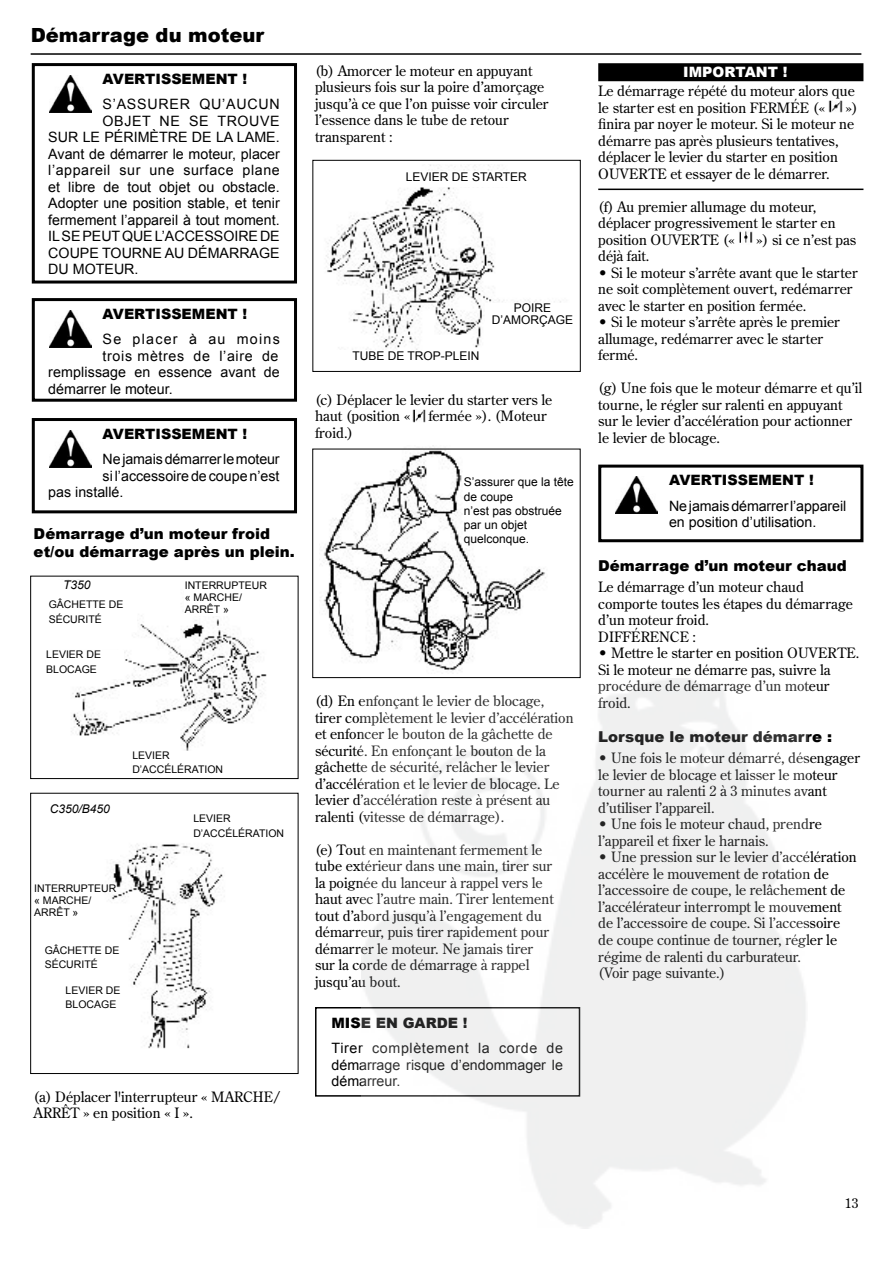
<style>
.page{position:relative;width:893px;height:1263px;background:#fff}
.page>*{position:absolute;margin:0;border:0;box-sizing:border-box;transform-origin:0 0}
.t1{font:900 19.5px "Arial";color:#000}
.t2{font:900 15px/18px "Arial";color:#000}
.t3{font:14.25px/16.5px "Century Old Style Std";color:#000}
.t4{font:14.25px/16.5px "Arial";color:#000;text-align:justify}
.t5{font:900 14.25px "Arial";color:#000}
.t6{font:14.25px "Arial";letter-spacing:.04em;color:#000}
.t7{font:14.25px "Arial";letter-spacing:.045em;color:#000}
.t8{font:14.25px "Arial";letter-spacing:.05em;color:#000}
.t9{font:14.25px "Arial";letter-spacing:.085em;color:#000}
.t10{font:900 14.25px "Arial";color:#fff}
.t11{font:13.5px "Century Old Style Std";color:#000}
.t12{font:12px/14.2px "Arial";color:#000}
.t13{font:italic 12px "Arial";color:#000}
.t14{font:10.5px/14.2px "Arial";color:#000}
</style>
<div class="page">
<div style="left:32px;top:63px;width:265px;height:221px;border:3px solid #000"></div>
<img style="left:49px;top:75px;width:42px;height:37px">
<hr style="left:31px;top:53px;width:830px;height:2px;background:#000">
<div style="left:32px;top:298px;width:265px;height:104px;border:3px solid #000"></div>
<img style="left:49px;top:310px;width:42px;height:37px">
<div style="left:32px;top:418px;width:265px;height:95px;border:3px solid #000"></div>
<img style="left:49px;top:430px;width:42px;height:37px">
<img style="left:71px;top:615px;width:196px;height:136px">
<img style="left:112px;top:844px;width:111px;height:205px">
<img style="left:326px;top:165px;width:235px;height:185px">
<svg style="left:412px;top:410px;width:13px;height:12px"></svg>
<img style="left:319px;top:445px;width:254px;height:226px">
<div style="left:315px;top:1007px;width:265px;height:90px;border:2px solid #000"></div>
<div style="left:598px;top:63px;width:265px;height:18px;background:#000"></div>
<svg style="left:829px;top:100px;width:13px;height:13px"></svg>
<img style="left:739px;top:231px;width:14px;height:12px">
<div style="left:598px;top:465px;width:265px;height:77px;border:3px solid #000"></div>
<img style="left:616px;top:477px;width:42px;height:37px">
<hr style="left:598px;top:189px;width:265px;height:1px;background:#000">
<div style="left:405px;top:172px;width:122px;height:15px;background:#fff"></div>
<div style="left:485px;top:303px;width:95px;height:52px;background:#fff"></div>
<div style="left:30px;top:576px;width:268px;height:203px;border:1px solid #000"></div>
<div style="left:30px;top:793px;width:268px;height:281px;border:1px solid #000"></div>
<div style="left:312px;top:160px;width:269px;height:212px;border:1px solid #000"></div>
<div style="left:40px;top:804px;width:80px;height:55px;background:#fff"></div>
<div style="left:185px;top:581px;width:90px;height:35px;background:#fff"></div>
<div style="left:49px;top:601px;width:87px;height:30px;background:#fff"></div>
<div style="left:46px;top:651px;width:78px;height:28px;background:#fff"></div>
<h1 class="t1" style="left:31px;top:25px;width:235px">Démarrage du moteur</h1>
<p class="t5" style="left:103px;top:71px;width:146px">AVERTISSEMENT !</p>
<p class="t8" style="left:103px;top:96px;width:179px">S’ASSURER QU’AUCUN</p>
<p class="t6" style="left:103px;top:113px;width:179px">OBJET NE SE TROUVE</p>
<p class="t4" style="left:48px;top:129px;width:233px">SUR LE PÉRIMÈTRE DE LA LAME.</p>
<p class="t4" style="left:48px;top:145px;width:233px">Avant de démarrer le moteur, placer</p>
<p class="t6" style="left:48px;top:162px;width:233px">l’appareil sur une surface plane</p>
<p class="t4" style="left:48px;top:178px;width:233px">et libre de tout objet ou obstacle.</p>
<p class="t4" style="left:48px;top:195px;width:233px">Adopter une position stable, et tenir</p>
<p class="t4" style="left:48px;top:211px;width:233px">fermement l’appareil à tout moment.</p>
<p class="t4" style="left:48px;top:228px;width:233px">IL SE PEUT QUE L’ACCESSOIRE DE</p>
<p class="t4" style="left:48px;top:244px;width:233px">COUPE TOURNE AU DÉMARRAGE</p>
<p class="t4" style="left:48px;top:261px;width:92px">DU MOTEUR.</p>
<p class="t5" style="left:103px;top:306px;width:146px">AVERTISSEMENT !</p>
<p class="t9" style="left:103px;top:331px;width:179px">Se placer à au moins</p>
<p class="t7" style="left:103px;top:348px;width:177px">trois mètres de l’aire de</p>
<p class="t4" style="left:48px;top:364px;width:233px">remplissage en essence avant de</p>
<p class="t4" style="left:48px;top:380px;width:126px">démarrer le moteur.</p>
<p class="t5" style="left:103px;top:425px;width:146px">AVERTISSEMENT !</p>
<p class="t4" style="left:103px;top:451px;width:179px">Ne jamais démarrer le moteur</p>
<p class="t4" style="left:103px;top:467px;width:178px">si l’accessoire de coupe n’est</p>
<p class="t4" style="left:48px;top:484px;width:77px">pas installé.</p>
<p class="t2" style="left:34px;top:525px;width:263px">Démarrage d’un moteur froid et/ou démarrage après un plein.</p>
<p class="t13" style="left:63px;top:578px;width:29px">T350</p>
<p class="t14" style="left:49px;top:598px;width:76px">GÂCHETTE DE<br>SÉCURITÉ</p>
<p class="t14" style="left:46px;top:647px;width:56px">LEVIER DE<br>BLOCAGE</p>
<p class="t14" style="left:185px;top:579px;width:84px;line-height:12px">INTERRUPTEUR « MARCHE/<br>ARRÊT »</p>
<p class="t13" style="left:50px;top:802px;width:62px">C350/B450</p>
<p class="t14" style="left:132px;top:748px;width:92px">LEVIER<br>D’ACCÉLÉRATION</p>
<p class="t14" style="left:193px;top:812px;width:92px">LEVIER<br>D’ACCÉLÉRATION</p>
<p class="t14" style="left:34px;top:882px;width:84px;line-height:12px">INTERRUPTEUR « MARCHE/<br>ARRÊT »</p>
<p class="t14" style="left:45px;top:943px;width:76px">GÂCHETTE DE<br>SÉCURITÉ</p>
<p class="t14" style="left:66px;top:983px;width:56px">LEVIER DE<br>BLOCAGE</p>
<p class="t3" style="left:34px;top:1088px;width:249px">(a) Déplacer l'interrupteur « MARCHE/<br>ARRÊT » en position « I ».</p>
<p class="t3" style="left:315px;top:62px;width:235px">(b) Amorcer le moteur en appuyant plusieurs fois sur la poire d’amorçage jusqu’à ce que l’on puisse voir circuler l’essence dans le tube de retour transparent :</p>
<p class="t12" style="left:406px;top:169px;width:122px">LEVIER DE STARTER</p>
<p class="t12" style="left:352px;top:348px;width:129px">TUBE DE TROP-PLEIN</p>
<p class="t12" style="left:333px;top:350px;width:101px">TUYAU DE TROP-</p>
<p class="t12" style="left:492px;top:302px;width:83px;line-height:12px;text-align:center">POIRE<br>D’AMORÇAGE</p>
<p class="t3" style="left:315px;top:391px;width:239px">(c) Déplacer le levier du starter vers le haut (position «</p>
<p class="t3" style="left:428px;top:408px;width:120px">fermée »). (Moteur</p>
<p class="t3" style="left:315px;top:424px;width:40px">froid.)</p>
<p class="t12" style="left:464px;top:475px;width:112px">S’assurer que la tête de coupe<br>n’est pas obstruée par un objet quelconque.</p>
<p class="t3" style="left:315px;top:693px;width:260px">(d) En enfonçant le levier de blocage, tirer complètement le levier d’accélération et enfoncer le bouton de la gâchette de sécurité. En enfonçant le bouton de la gâchette de sécurité, relâcher le levier d’accélération et le levier de blocage. Le levier d’accélération reste à présent au ralenti (vitesse de démarrage).</p>
<p class="t3" style="left:315px;top:841px;width:240px">(e) Tout en maintenant fermement le tube extérieur dans une main, tirer sur la poignée du lanceur à rappel vers le haut avec l’autre main. Tirer lentement tout d’abord jusqu’à l’engagement du démarreur, puis tirer rapidement pour démarrer le moteur. Ne jamais tirer sur la corde de démarrage à rappel jusqu’au bout.</p>
<p class="t5" style="left:332px;top:1014px;width:138px">MISE EN GARDE !</p>
<p class="t4" style="left:332px;top:1040px;width:233px">Tirer complètement la corde de démarrage risque d’endommager le démarreur.</p>
<p class="t10" style="left:683px;top:64px;width:106px">IMPORTANT !</p>
<p class="t3" style="left:598px;top:82px;width:258px">Le démarrage répété du moteur alors que le starter est en position FERMÉE («</p>
<p class="t3" style="left:598px;top:99px;width:261px;text-indent:247px">») finira par noyer le moteur. Si le moteur ne démarre pas après plusieurs tentatives, déplacer le levier du starter en position<br>OUVERTE et essayer de le démarrer.</p>
<p class="t3" style="left:598px;top:198px;width:239px">(f) Au premier allumage du moteur, déplacer progressivement le starter en position OUVERTE («</p>
<p class="t3" style="left:756px;top:231px;width:102px">») si ce n’est pas</p>
<p class="t3" style="left:598px;top:247px;width:53px">déjà fait.</p>
<p class="t3" style="left:598px;top:264px;width:261px">• Si le moteur s’arrête avant que le starter ne soit complètement ouvert, redémarrer avec le starter en position fermée.</p>
<p class="t3" style="left:598px;top:313px;width:243px">• Si le moteur s’arrête après le premier allumage, redémarrer avec le starter fermé.</p>
<p class="t3" style="left:598px;top:379px;width:266px">(g) Une fois que le moteur démarre et qu’il tourne, le régler sur ralenti en appuyant sur le levier d’accélération pour actionner le levier de blocage.</p>
<p class="t5" style="left:669px;top:472px;width:146px">AVERTISSEMENT !</p>
<p class="t4" style="left:669px;top:497px;width:179px">Ne jamais démarrer l’appareil en position d’utilisation.</p>
<p class="t2" style="left:598px;top:557px;width:250px">Démarrage d’un moteur chaud</p>
<p class="t3" style="left:598px;top:579px;width:256px">Le démarrage d’un moteur chaud comporte toutes les étapes du démarrage d’un moteur froid.<br>DIFFÉRENCE :</p>
<p class="t3" style="left:598px;top:645px;width:263px">• Mettre le starter en position OUVERTE.<br>Si le moteur ne démarre pas, suivre la procédure de démarrage d’un moteur froid.</p>
<p class="t2" style="left:598px;top:728px;width:235px">Lorsque le moteur démarre :</p>
<p class="t3" style="left:598px;top:750px;width:263px">• Une fois le moteur démarré, désengager le levier de blocage et laisser le moteur tourner au ralenti 2 à 3 minutes avant d’utiliser l’appareil.</p>
<p class="t3" style="left:598px;top:816px;width:225px">• Une fois le moteur chaud, prendre l’appareil et fixer le harnais.</p>
<p class="t3" style="left:598px;top:849px;width:260px">• Une pression sur le levier d’accélération accélère le mouvement de rotation de l’accessoire de coupe, le relâchement de l’accélérateur interrompt le mouvement de l’accessoire de coupe. Si l’accessoire de coupe continue de tourner, régler le régime de ralenti du carburateur.<br>(Voir page suivante.)</p>
<p class="t11" style="left:845px;top:1195px;width:15px">13</p>
</div>
